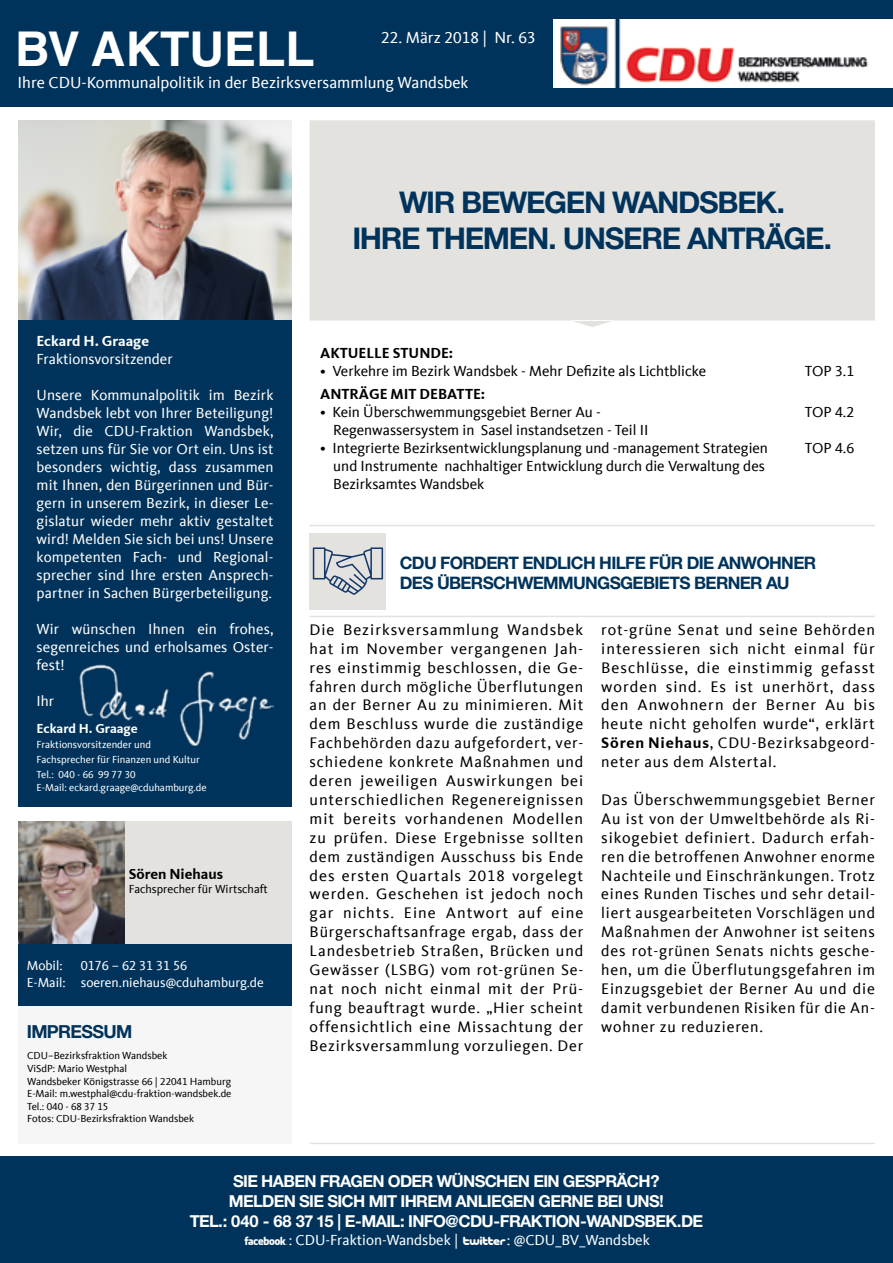
<style>
.page{position:relative;width:893px;height:1263px;background:#fff}
.page>*{position:absolute;margin:0;border:0;box-sizing:border-box;transform-origin:0 0}
.t1{font:700 48px "Helvetica LT Std";color:#fff}
.t2{font:700 30px/36px "CDU Helvetica";color:#00335b;text-align:center}
.t3{font:700 18px "CDU Helvetica";color:#00335b}
.t4{font:700 17.25px/20.7px "CDU Helvetica";color:#00335b}
.t5{font:700 16.5px/19.8px "CDU Helvetica";color:#fff;text-align:center}
.t6{font:16.5px "CDU Kievit Tab";color:#fff}
.t7{font:15.75px/18.9px "CDU Kievit Tab";letter-spacing:.05em;color:#000;text-align:justify}
.t8{font:15px/18px "CDU Kievit Tab";letter-spacing:.01em;color:#fff;text-align:justify}
.t9{font:15px/18px "CDU Kievit Tab";color:#000}
.t10{font:700 15px "CDU Kievit Tab";color:#000}
.t11{font:700 15px "CDU Kievit Tab";color:#fff}
.t12{font:13.5px/16.2px "CDU Kievit Tab";color:#fff}
.t13{font:700 13.5px "CDU Kievit Tab";color:#fff}
.t14{font:12px "CDU Kievit Tab";color:#000}
.t15{font:10.5px/12.6px "CDU Kievit Tab";color:#000}
.t16{font:10.5px/15px "CDU Kievit Tab";color:#fff}
.s1{font-weight:700}
.s2{font-family:"Social Logos"}
</style>
<div class="page">
<div style="left:310px;top:120px;width:565px;height:207px;background:#e3e2de"></div>
<div style="left:18px;top:821px;width:274px;height:323px;background:#f6f6f6"></div>
<img style="left:18px;top:120px;width:274px;height:200px">
<div style="left:18px;top:320px;width:274px;height:487px;background:#00335b"></div>
<div style="left:0;top:1157px;width:893px;height:106px;background:#00335b"></div>
<div style="left:0;top:0;width:893px;height:106px;background:#00335b"></div>
<hr style="left:310px;top:525px;width:565px;height:1px;background:#e3e2de">
<img style="left:79px;top:664px;width:195px;height:82px">
<img style="left:553px;top:20px;width:340px;height:67px">
<div style="left:310px;top:533px;width:76px;height:76px;background:#e3e2de"></div>
<hr style="left:310px;top:616px;width:565px;height:1px;background:#e3e2de">
<svg style="left:313px;top:547px;width:70px;height:48px"></svg>
<div style="left:18px;top:821px;width:274px;height:123px;background:#e3e2de"></div>
<div style="left:18px;top:944px;width:274px;height:62px;background:#00335b"></div>
<img style="left:18px;top:821px;width:106px;height:123px">
<hr style="left:310px;top:1142px;width:565px;height:2px;background:#e3e2de">
<h1 class="t1" style="left:15px;top:19px;width:301px">BV AKTUELL</h1>
<p class="t6" style="left:381px;top:28px;width:156px">22. März 2018 | Nr. 63</p>
<p class="t6" style="left:17px;top:74px;width:453px">Ihre CDU-Kommunalpolitik in der Bezirksversammlung Wandsbek</p>
<p class="t11" style="left:37px;top:333px;width:114px">Eckard H. Graage</p>
<p class="t8" style="left:37px;top:351px;width:138px">Fraktionsvorsitzender</p>
<p class="t8" style="left:37px;top:387px;width:238px">Unsere Kommunalpolitik im Bezirk Wandsbek lebt von Ihrer Beteiligung!<br>Wir, die CDU-Fraktion Wandsbek, setzen uns für Sie vor Ort ein. Uns ist besonders wichtig, dass zusammen mit Ihnen, den Bürgerinnen und Bür&shy;gern in unserem Bezirk, in dieser Le&shy;gislatur wieder mehr aktiv gestaltet wird! Melden Sie sich bei uns! Unsere kompetenten Fach- und Regional&shy;sprecher sind Ihre ersten Ansprech&shy;partner in Sachen Bürgerbeteiligung.</p>
<p class="t8" style="left:37px;top:621px;width:238px">Wir wünschen Ihnen ein frohes, segenreiches und erholsames Oster&shy;fest!</p>
<p class="t8" style="left:37px;top:693px;width:19px">Ihr</p>
<p class="t13" style="left:37px;top:721px;width:103px">Eckard H. Graage</p>
<p class="t16" style="left:37px;top:737px;width:165px">Fraktionsvorsitzender und<br>Fachsprecher für Finanzen und Kultur<br>Tel.: 040 - 66 99 77 30</p>
<p class="t16" style="left:37px;top:780px;width:172px">E-Mail: eckard.graage@cduhamburg.de</p>
<p class="t10" style="left:129px;top:865px;width:96px">Sören Niehaus</p>
<p class="t14" style="left:129px;top:882px;width:141px">Fachsprecher für Wirtschaft</p>
<p class="t12" style="left:27px;top:958px;width:37px">Mobil:</p>
<p class="t12" style="left:27px;top:958px;width:238px;text-indent:54px">0176 – 62 31 31 56<br>E-Mail: soeren.niehaus@cduhamburg.de</p>
<p class="t3" style="left:27px;top:1020px;width:106px">IMPRESSUM</p>
<p class="t15" style="left:27px;top:1050px;width:206px">CDU–Bezirksfraktion Wandsbek<br>ViSdP: Mario Westphal<br>Wandsbeker Königstrasse 66 | 22041 Hamburg E-Mail: m.westphal@cdu-fraktion-wandsbek.de Tel.: 040 - 68 37 15<br>Fotos: CDU-Bezirksfraktion Wandsbek</p>
<h2 class="t2" style="left:353px;top:184px;width:480px">WIR BEWEGEN WANDSBEK.<br>IHRE THEMEN. UNSERE ANTRÄGE.</h2>
<p class="t10" style="left:320px;top:344px;width:135px">AKTUELLE STUNDE:</p>
<p class="t9" style="left:320px;top:362px;width:388px">• Verkehre im Bezirk Wandsbek - Mehr Defizite als Lichtblicke</p>
<p class="t9" style="left:805px;top:362px;width:51px">TOP 3.1</p>
<p class="t10" style="left:320px;top:385px;width:167px">ANTRÄGE MIT DEBATTE:</p>
<p class="t9" style="left:333px;top:403px;width:317px;text-indent:-13px">• Kein Überschwemmungsgebiet Berner Au -<br>Regenwassersystem in Sasel instandsetzen - Teil II</p>
<p class="t9" style="left:333px;top:439px;width:436px;text-indent:-13px">• Integrierte Bezirksentwicklungsplanung und -management Strategien und Instrumente nachhaltiger Entwicklung durch die Verwaltung des<br>Bezirksamtes Wandsbek</p>
<p class="t9" style="left:805px;top:403px;width:51px">TOP 4.2</p>
<p class="t9" style="left:805px;top:439px;width:51px">TOP 4.6</p>
<p class="t4" style="left:400px;top:552px;width:417px">CDU FORDERT ENDLICH HILFE FÜR DIE ANWOHNER<br>DES ÜBERSCHWEMMUNGSGEBIETS BERNER AU</p>
<p class="t7" style="left:310px;top:620px;width:275px">Die Bezirksversammlung Wandsbek hat im November vergangenen Jah&shy;res einstimmig beschlossen, die Ge&shy;fahren durch mögliche Überflutungen an der Berner Au zu minimieren. Mit dem Beschluss wurde die zuständige Fachbehörden dazu aufgefordert, ver&shy;schiedene konkrete Maßnahmen und deren jeweiligen Auswirkungen bei unterschiedlichen Regenereignissen mit bereits vorhandenen Modellen zu prüfen. Diese Ergebnisse sollten dem zuständigen Ausschuss bis Ende des ersten Quartals 2018 vorgelegt werden. Geschehen ist jedoch noch gar nichts. Eine Antwort auf eine Bürgerschaftsanfrage ergab, dass der Landesbetrieb Straßen, Brücken und Gewässer (LSBG) vom rot-grünen Se&shy;nat noch nicht einmal mit der Prü&shy;fung beauftragt wurde. „Hier scheint offensichtlich eine Missachtung der Bezirksversammlung vorzuliegen. Der</p>
<p class="t7" style="left:601px;top:620px;width:275px">rot-grüne Senat und seine Behörden interessieren sich nicht einmal für Beschlüsse, die einstimmig gefasst worden sind. Es ist unerhört, dass den Anwohnern der Berner Au bis heute nicht geholfen wurde“, erklärt <span class="s1">Sören Niehaus</span>, CDU-Bezirksabgeord&shy;neter aus dem Alstertal.</p>
<p class="t7" style="left:601px;top:790px;width:275px">Das Überschwemmungsgebiet Berner Au ist von der Umweltbehörde als Ri&shy;sikogebiet definiert. Dadurch erfah&shy;ren die betroffenen Anwohner enorme Nachteile und Einschränkungen. Trotz eines Runden Tisches und sehr detail&shy;liert ausgearbeiteten Vorschlägen und Maßnahmen der Anwohner ist seitens des rot-grünen Senats nichts gesche&shy;hen, um die Überflutungsgefahren im Einzugsgebiet der Berner Au und die damit verbundenen Risiken für die An&shy;wohner zu reduzieren.</p>
<p class="t5" style="left:190px;top:1171px;width:514px">SIE HABEN FRAGEN ODER WÜNSCHEN EIN GESPRÄCH?<br>MELDEN SIE SICH MIT IHREM ANLIEGEN GERNE BEI UNS!<br>TEL.: 040 - 68 37 15 | E-MAIL: INFO@CDU-FRAKTION-WANDSBEK.DE</p>
<p class="t8" style="left:243px;top:1231px;width:408px"><span class="s2">f</span>: CDU-Fraktion-Wandsbek | <span class="s2">t</span>: @CDU_BV_Wandsbek</p>
</div>
